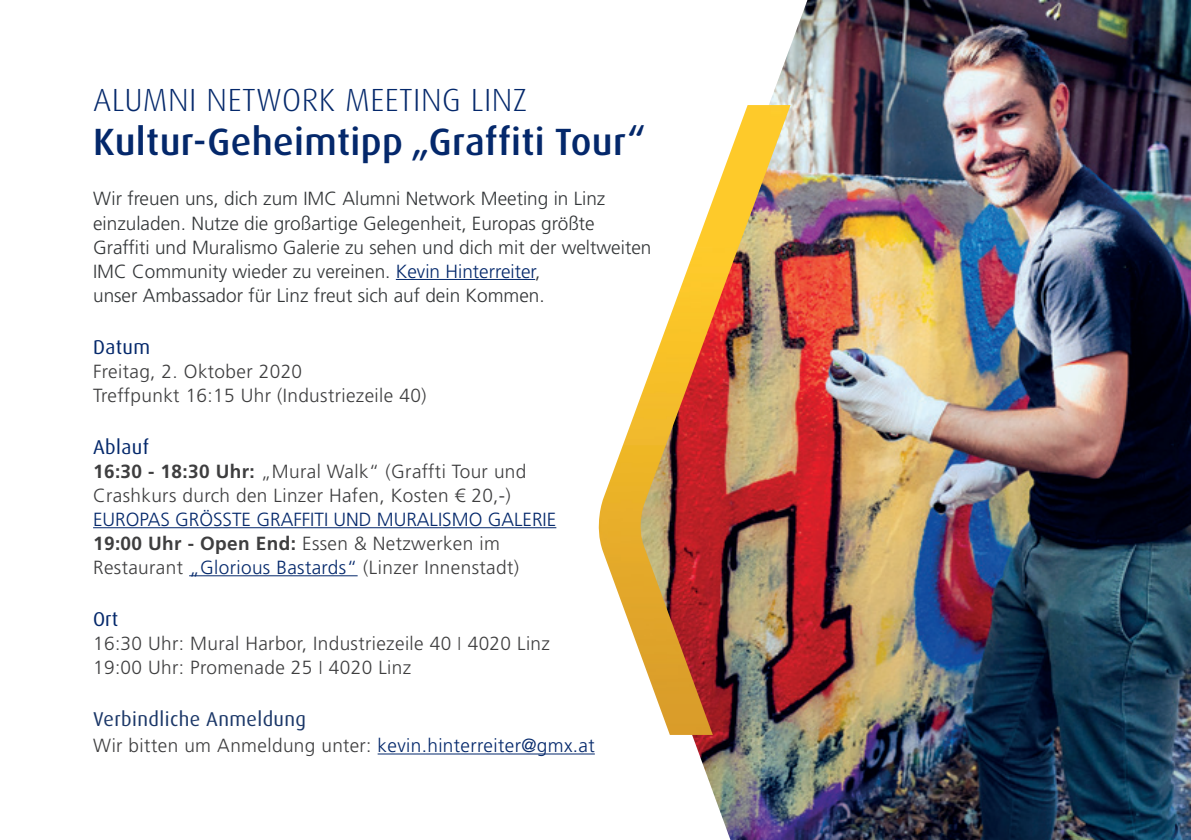
<style>
.page{position:relative;width:1191px;height:840px;background:#fff}
.page>*{position:absolute;margin:0;border:0;box-sizing:border-box;transform-origin:0 0}
.t1{font:500 38px "Dax OT";letter-spacing:.01em;color:#04286b}
.t2{font:300 32px "Dax OT";letter-spacing:.015em;color:#04286b}
.t3{font:20px "Dax OT";letter-spacing:.02em;color:#1b3768}
.t4{font:20px "Dax OT";letter-spacing:.02em;color:#04286b}
.t5{font:300 19px/24px "Frutiger LT Std";letter-spacing:.02em;color:#3e3e3f}
.t6{font:300 19px/24px "Frutiger LT Std";color:#333638}
.t7{font:300 19px/24px "Frutiger LT Std";letter-spacing:.02em;color:#04286b}
.s1{color:#04286b}
.s2{font-weight:700}
.s3{font-weight:700;color:#3e3e3f}
.s4{color:#3e3e3f}
.s5{font-family:"Dax OT"}
</style>
<div class="page">
<img style="left:669px;top:0;width:522px;height:839px">
<img style="left:598px;top:105px;width:192px;height:629px">
<hr style="left:396px;top:279px;width:139px;height:1px;background:#04286b">
<hr style="left:93px;top:527px;width:463px;height:1px;background:#04286b">
<hr style="left:189px;top:575px;width:169px;height:1px;background:#04286b">
<hr style="left:378px;top:753px;width:217px;height:1px;background:#04286b">
<h2 class="t2" style="left:93px;top:80px;width:435px">ALUMNI NETWORK MEETING LINZ</h2>
<h1 class="t1" style="left:93px;top:118px;width:554px">Kultur-Geheimtipp „Graffiti Tour“</h1>
<p class="t6" style="left:93px;top:187px;width:560px">Wir freuen uns, dich zum IMC Alumni Network Meeting in Linz einzuladen. Nutze die großartige Gelegenheit, Europas größte Graffiti und Muralismo Galerie zu sehen und dich mit der weltweiten IMC Community wieder zu vereinen. <span class="s1">Kevin Hinterreiter</span>,<br>unser Ambassador für Linz freut sich auf dein Kommen.</p>
<p class="t4" style="left:93px;top:334px;width:58px">Datum</p>
<p class="t5" style="left:93px;top:359px;width:335px">Freitag, 2. Oktober 2020<br>Treffpunkt 16:15 Uhr (Industriezeile 40)</p>
<p class="t4" style="left:93px;top:434px;width:57px">Ablauf</p>
<p class="t5" style="left:93px;top:459px;width:435px"><span class="s2">16:30 - 18:30 Uhr:</span> „Mural Walk“ (Graffti Tour und<br>Crashkurs durch den Linzer Hafen, Kosten € 20,-)</p>
<p class="t7" style="left:93px;top:507px;width:465px">EUROPAS GRÖSSTE GRAFFITI UND MURALISMO GALERIE<br><span class="s3">19:00 Uhr - Open End:</span> <span class="s4">Essen &amp; Netzwerken im<br>Restaurant</span> „Glorious Bastards“ <span class="s4">(Linzer Innenstadt)</span></p>
<p class="t4" style="left:93px;top:606px;width:27px">Ort</p>
<p class="t5" style="left:93px;top:631px;width:458px">16:30 Uhr: Mural Harbor, Industriezeile 40 <span class="s5">I</span> 4020 Linz<br>19:00 Uhr: Promenade 25 <span class="s5">I</span> 4020 Linz</p>
<p class="t3" style="left:93px;top:706px;width:214px">Verbindliche Anmeldung</p>
<p class="t5" style="left:93px;top:733px;width:503px">Wir bitten um Anmeldung unter: <span class="s1">kevin.hinterreiter@gmx.at</span></p>
</div>
